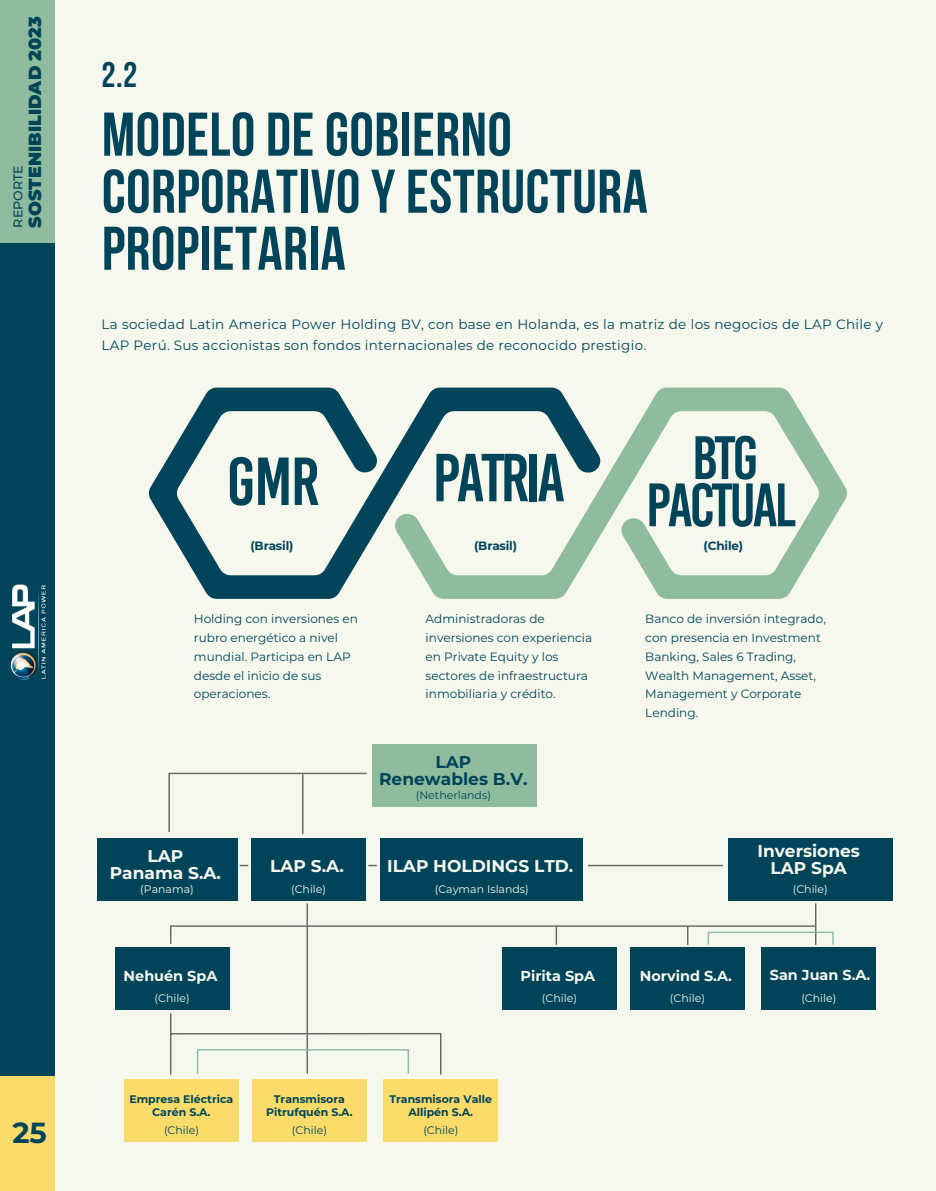
<style>
.page{position:relative;width:936px;height:1191px;background:#fff}
.page>*{position:absolute;margin:0;border:0;box-sizing:border-box;transform-origin:0 0}
.t1{font:67.65px "Bebas Kai";letter-spacing:-.055em;color:#00445a}
.t2{font:61.5px/57px "Bebas Neue";letter-spacing:.01em;color:#00445a}
.t3{font:61.2px/47.2px "Bebas Kai";letter-spacing:-.055em;color:#00445a;text-align:center}
.t4{font:35.55px "Bebas Neue";color:#00445a}
.t5{font:700 29.1px "Montserrat";color:#00445a}
.t6{font:900 17.55px "Montserrat";color:#00445a}
.t7{font:700 17.1px/17.1px "Montserrat";color:#f6f8ed;text-align:center}
.t8{font:700 17.1px/17.1px "Montserrat";color:#00445a;text-align:center}
.t9{font:700 14.4px "Montserrat";color:#f6f8ed}
.t10{font:13.5px/21px "Montserrat";letter-spacing:.02em;color:#00445a}
.t11{font:500 12.6px "Montserrat";color:#00445a}
.t12{font:12px/18.8px "Montserrat";color:#00445a}
.t13{font:700 12px "Montserrat";letter-spacing:-.015em;color:#00445a}
.t14{font:700 10.95px/13px "Montserrat";color:#00445a;text-align:center}
.t15{font:10.95px "Montserrat";color:#f6f8ed}
.t16{font:10.95px "Montserrat";color:#00445a}
</style>
<div class="page">
<div style="left:49px;top:0;width:886px;height:1191px;background:#f6f8ed"></div>
<svg style="left:600px;top:387px;width:247px;height:212px"></svg>
<svg style="left:148px;top:387px;width:452px;height:212px"></svg>
<div style="left:372px;top:744px;width:165px;height:62px;background:#8fbc9e"></div>
<div style="left:97px;top:838px;width:140px;height:62px;background:#00445a"></div>
<div style="left:251px;top:838px;width:115px;height:62px;background:#00445a"></div>
<div style="left:727px;top:838px;width:165px;height:62px;background:#00445a"></div>
<div style="left:380px;top:838px;width:203px;height:62px;background:#00445a"></div>
<div style="left:502px;top:947px;width:114px;height:62px;background:#00445a"></div>
<div style="left:115px;top:947px;width:114px;height:62px;background:#00445a"></div>
<div style="left:630px;top:947px;width:114px;height:62px;background:#00445a"></div>
<div style="left:761px;top:947px;width:115px;height:62px;background:#00445a"></div>
<div style="left:124px;top:1079px;width:115px;height:62px;background:#fbdb6a"></div>
<div style="left:252px;top:1079px;width:115px;height:62px;background:#fbdb6a"></div>
<div style="left:383px;top:1079px;width:115px;height:62px;background:#fbdb6a"></div>
<svg style="left:168px;top:772px;width:199px;height:61px"></svg>
<hr style="left:302px;top:773px;width:1px;height:61px;background:#676a69">
<hr style="left:588px;top:865px;width:135px;height:1px;background:#676a69">
<svg style="left:170px;top:903px;width:647px;height:42px"></svg>
<hr style="left:306px;top:903px;width:2px;height:170px;background:#676a69">
<div style="left:707px;top:931px;width:126px;height:14px;border:1px solid #8fbc9e"></div>
<div style="left:197px;top:1049px;width:212px;height:25px;border:1px solid #8fbc9e"></div>
<div style="left:170px;top:1033px;width:271px;height:42px;border:1px solid #676a69"></div>
<svg style="left:170px;top:1013px;width:1px;height:20px"></svg>
<div style="left:0;top:0;width:55px;height:243px;background:#8fbc9e"></div>
<div style="left:0;top:1075px;width:55px;height:116px;background:#fbdb6a"></div>
<div style="left:0;top:243px;width:55px;height:832px;background:#00445a"></div>
<img style="left:12px;top:584px;width:34px;height:95px">
<img style="left:10px;top:649px;width:27px;height:32px">
<h3 class="t6" style="left:22px;top:228px;width:213px;rotate:-90deg">SOSTENIBILIDAD 2023</h3>
<p class="t11" style="left:9px;top:228px;width:64px;rotate:-90deg">REPORTE</p>
<h3 class="t5" style="left:12px;top:1112px;width:36px">25</h3>
<h3 class="t4" style="left:102px;top:55px;width:37px">2.2</h3>
<h2 class="t2" style="left:102px;top:105px;width:547px">MODELO DE GOBIERNO<br>CORPORATIVO Y ESTRUCTURA<br>PROPIETARIA</h2>
<p class="t10" style="left:102px;top:313px;width:783px">La sociedad Latin America Power Holding BV, con base en Holanda, es la matriz de los negocios de LAP Chile y<br>LAP Perú. Sus accionistas son fondos internacionales de reconocido prestigio.</p>
<h1 class="t1" style="left:227px;top:445px;width:95px">GMR</h1>
<h1 class="t1" style="left:432px;top:441px;width:134px">PATRIA</h1>
<p class="t13" style="left:250px;top:537px;width:44px">(Brasil)</p>
<p class="t13" style="left:474px;top:537px;width:44px">(Brasil)</p>
<h3 class="t3" style="left:646px;top:434px;width:151px">BTG<br>PACTUAL</h3>
<p class="t13" style="left:703px;top:537px;width:41px">(Chile)</p>
<p class="t12" style="left:194px;top:609px;width:165px">Holding con inversiones en rubro energético a nivel mundial. Participa en LAP desde el inicio de sus operaciones.</p>
<p class="t12" style="left:425px;top:609px;width:168px">Administradoras de inversiones con experiencia en Private Equity y los sectores de infraestructura inmobiliaria y crédito.</p>
<p class="t12" style="left:645px;top:609px;width:182px">Banco de inversión integrado, con presencia en Investment<br>Banking, Sales 6 Trading,<br>Wealth Management, Asset,<br>Management y Corporate<br>Lending.</p>
<h3 class="t7" style="left:110px;top:846px;width:113px">LAP<br>Panama S.A.</h3>
<p class="t15" style="left:140px;top:881px;width:55px">(Panama)</p>
<p class="t9" style="left:124px;top:965px;width:95px">Nehuén SpA</p>
<p class="t15" style="left:155px;top:991px;width:36px">(Chile)</p>
<h3 class="t7" style="left:270px;top:856px;width:75px">LAP S.A.</h3>
<p class="t15" style="left:291px;top:881px;width:36px">(Chile)</p>
<h3 class="t8" style="left:379px;top:753px;width:150px">LAP<br>Renewables B.V.</h3>
<p class="t16" style="left:416px;top:788px;width:77px">(Netherlands)</p>
<h3 class="t7" style="left:387px;top:856px;width:188px">ILAP HOLDINGS LTD.</h3>
<p class="t15" style="left:435px;top:881px;width:96px">(Cayman Islands)</p>
<p class="t9" style="left:520px;top:965px;width:76px">Pirita SpA</p>
<p class="t15" style="left:542px;top:991px;width:36px">(Chile)</p>
<p class="t14" style="left:129px;top:1091px;width:105px">Empresa Eléctrica<br>Carén S.A.</p>
<p class="t16" style="left:164px;top:1122px;width:36px">(Chile)</p>
<p class="t14" style="left:266px;top:1091px;width:88px">Transmisora<br>Pitrufquén S.A.</p>
<p class="t16" style="left:292px;top:1122px;width:36px">(Chile)</p>
<p class="t14" style="left:389px;top:1091px;width:104px">Transmisora Valle<br>Allipén S.A.</p>
<p class="t16" style="left:423px;top:1122px;width:36px">(Chile)</p>
<h3 class="t7" style="left:757px;top:842px;width:104px">Inversiones<br>LAP SpA</h3>
<p class="t15" style="left:792px;top:881px;width:36px">(Chile)</p>
<p class="t9" style="left:639px;top:965px;width:93px">Norvind S.A.</p>
<p class="t15" style="left:670px;top:991px;width:36px">(Chile)</p>
<p class="t9" style="left:769px;top:964px;width:102px">San Juan S.A.</p>
<p class="t15" style="left:801px;top:991px;width:36px">(Chile)</p>
</div>
